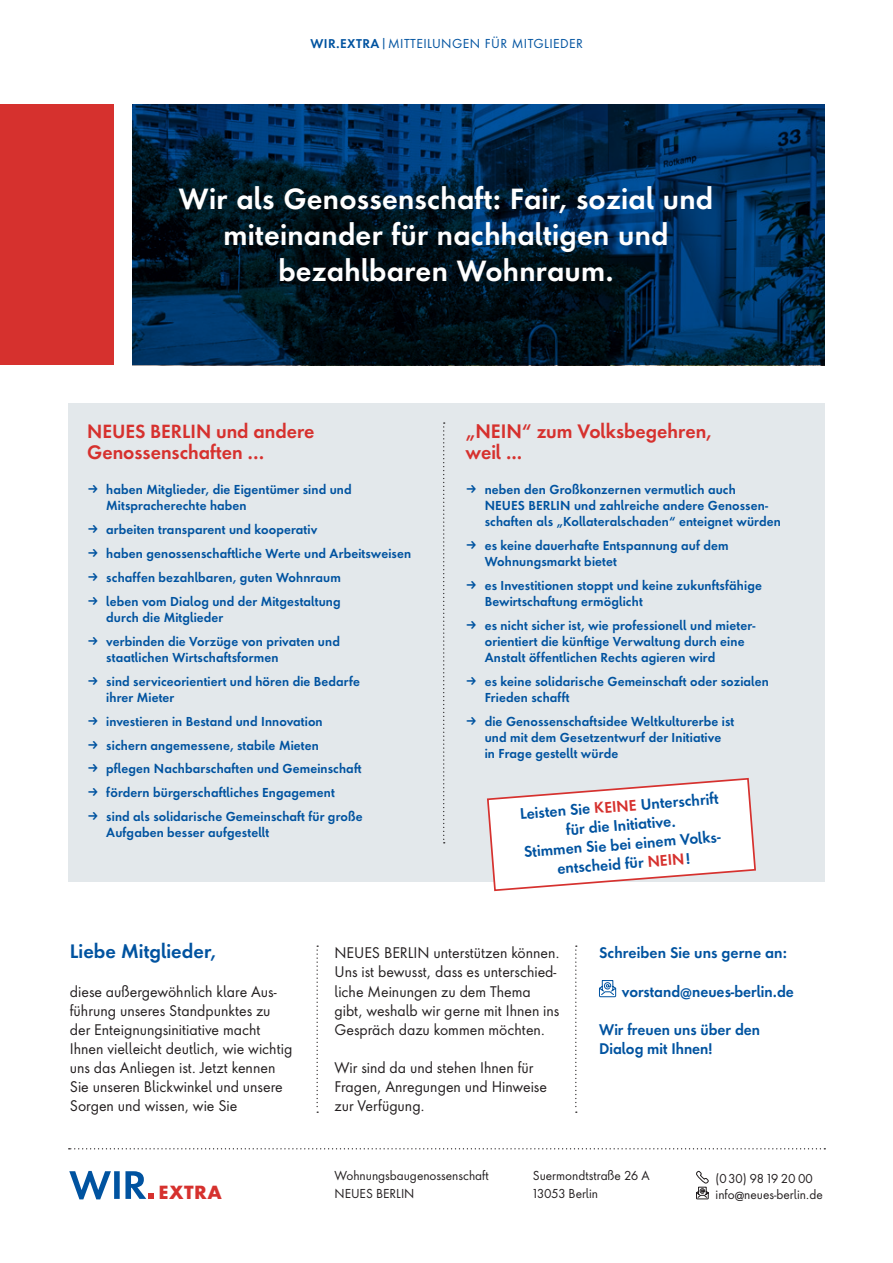
<style>
.page{position:relative;width:893px;height:1263px;background:#fff}
.page>*{position:absolute;margin:0;border:0;box-sizing:border-box;transform-origin:0 0}
.t1{font:600 27px/36px "Futura Next";letter-spacing:.01em;color:#fff;text-align:center}
.t2{font:600 18px/21.6px "Futura Next";color:#d6312e}
.t3{font:600 18px "Futura Next";color:#0053a0}
.t4{font:600 17.7px "Futura Next";color:#d6312e}
.t5{font:700 17.7px "Futura Next";letter-spacing:.03em;color:#d6312e}
.t6{font:14.25px/19.2px "Futura Next";color:#231f20}
.t7{font:600 14.25px/19px "Futura Next";color:#0053a0;text-align:center}
.t8{font:600 14.25px/19.2px "Futura Next";color:#0053a0;scale:.96 1}
.t9{font:600 12px/15.9px "Futura Next";letter-spacing:.01em;color:#0053a0}
.t10{font:12px/18px "Futura Next";color:#231f20}
.t11{font:12px "Futura Next";letter-spacing:.035em;color:#0053a0}
.s1{font-weight:600;font-size:11.7px}
.s2{font-size:18px}
.s3{color:#d6312e}
</style>
<div class="page">
<div style="left:68px;top:403px;width:757px;height:479px;background:#e3e8eb"></div>
<svg style="left:696px;top:1170px;width:13px;height:30px"></svg>
<svg style="left:69px;top:1148px;width:756px;height:1px"></svg>
<svg style="left:69px;top:1171px;width:85px;height:28px"></svg>
<div style="left:0;top:104px;width:114px;height:261px;background:#d6312e"></div>
<svg style="left:133px;top:104px;width:692px;height:261px;background:#002241"></svg>
<svg style="left:443px;top:422px;width:2px;height:421px"></svg>
<svg style="left:316px;top:945px;width:2px;height:168px"></svg>
<svg style="left:575px;top:945px;width:2px;height:168px"></svg>
<svg style="left:487px;top:777px;width:269px;height:115px"></svg>
<svg style="left:599px;top:980px;width:18px;height:17px"></svg>
<p class="t11" style="left:310px;top:35px;width:274px"><span class="s1">WIR.EXTRA</span>|MITTEILUNGEN FÜR MITGLIEDER</p>
<h1 class="t1" style="left:179px;top:180px;width:536px">Wir als Genossenschaft: Fair, sozial und miteinander für nachhaltigen und bezahlbaren Wohnraum.</h1>
<h3 class="t4" style="left:87px;top:419px;width:229px">NEUES BERLIN <span class="s2">und andere</span></h3>
<h2 class="t2" style="left:87px;top:442px;width:179px">Genossenschaften …</h2>
<p class="t9" style="left:106px;top:482px;width:247px">haben Mitglieder, die Eigentümer sind und<br>Mitspracherechte haben</p>
<p class="t9" style="left:106px;top:518px;width:306px;line-height:23.9px">arbeiten transparent und kooperativ<br>haben genossenschaftliche Werte und Arbeitsweisen schaffen bezahlbaren, guten Wohnraum<br>leben vom Dialog und der Mitgestaltung</p>
<p class="t9" style="left:106px;top:605px;width:235px;line-height:23.9px">durch die Mitglieder<br>verbinden die Vorzüge von privaten und</p>
<p class="t9" style="left:106px;top:645px;width:255px;line-height:23.9px">staatlichen Wirtschaftsformen<br>sind serviceorientiert und hören die Bedarfe</p>
<p class="t9" style="left:106px;top:685px;width:258px;line-height:23.9px">ihrer Mieter<br>investieren in Bestand und Innovation sichern angemessene, stabile Mieten pflegen Nachbarschaften und Gemeinschaft fördern bürgerschaftliches Engagement<br>sind als solidarische Gemeinschaft für große</p>
<p class="t9" style="left:106px;top:825px;width:164px">Aufgaben besser aufgestellt</p>
<h2 class="t2" style="left:466px;top:420px;width:248px">„NEIN“ zum Volksbegehren, weil ...</h2>
<p class="t9" style="left:485px;top:482px;width:298px">neben den Großkonzernen vermutlich auch<br>NEUES BERLIN und zahlreiche andere Genossen&shy;schaften als „Kollateralschaden“ enteignet würden</p>
<p class="t9" style="left:485px;top:538px;width:245px">es keine dauerhafte Entspannung auf dem<br>Wohnungsmarkt bietet</p>
<p class="t9" style="left:485px;top:577px;width:279px">es Investitionen stoppt und keine zukunftsfähige<br>Bewirtschaftung ermöglicht</p>
<p class="t9" style="left:485px;top:617px;width:272px">es nicht sicher ist, wie professionell und mieter&shy;orientiert die künftige Verwaltung durch eine<br>Anstalt öffentlichen Rechts agieren wird</p>
<p class="t9" style="left:485px;top:673px;width:286px">es keine solidarische Gemeinschaft oder sozialen<br>Frieden schafft</p>
<p class="t9" style="left:485px;top:713px;width:251px">die Genossenschaftsidee Weltkulturerbe ist und mit dem Gesetzentwurf der Initiative in Frage gestellt würde</p>
<p class="t7" style="left:519px;top:805px;width:203px;rotate:-5deg">Leisten Sie <span class="s3">KEINE</span> Unterschrift für die Initiative.<br>Stimmen Sie bei einem Volks&shy;entscheid für <span class="s3">NEIN</span>!</p>
<h2 class="t3" style="left:70px;top:939px;width:148px">Liebe Mitglieder,</h2>
<p class="t6" style="left:70px;top:981px;width:224px">diese außergewöhnlich klare Aus&shy;führung unseres Standpunktes zu der Enteignungsinitiative macht Ihnen vielleicht deutlich, wie wichtig uns das Anliegen ist. Jetzt kennen Sie unseren Blickwinkel und unsere Sorgen und wissen, wie Sie</p>
<h3 class="t5" style="left:158px;top:1180px;width:65px">EXTRA</h3>
<p class="t6" style="left:334px;top:943px;width:227px">NEUES BERLIN unterstützen können.<br>Uns ist bewusst, dass es unterschied&shy;liche Meinungen zu dem Thema gibt, weshalb wir gerne mit Ihnen ins Gespräch dazu kommen möchten.</p>
<p class="t6" style="left:334px;top:1057px;width:214px">Wir sind da und stehen Ihnen für<br>Fragen, Anregungen und Hinweise zur Verfügung.</p>
<p class="t7" style="left:599px;top:943px;width:189px">Schreiben Sie uns gerne an:</p>
<p class="t8" style="left:622px;top:981px;width:181px">vorstand@neues-berlin.de</p>
<p class="t8" style="left:599px;top:1020px;width:169px">Wir freuen uns über den<br>Dialog mit Ihnen!</p>
<p class="t10" style="left:334px;top:1166px;width:156px">Wohnungsbaugenossenschaft<br>NEUES BERLIN</p>
<p class="t10" style="left:533px;top:1166px;width:119px">Suermondtstraße 26 A<br>13053 Berlin</p>
<p class="t10" style="left:716px;top:1170px;width:109px;line-height:15.8px">(030) 98 19 20 00 info@neues-berlin.de</p>
</div>
